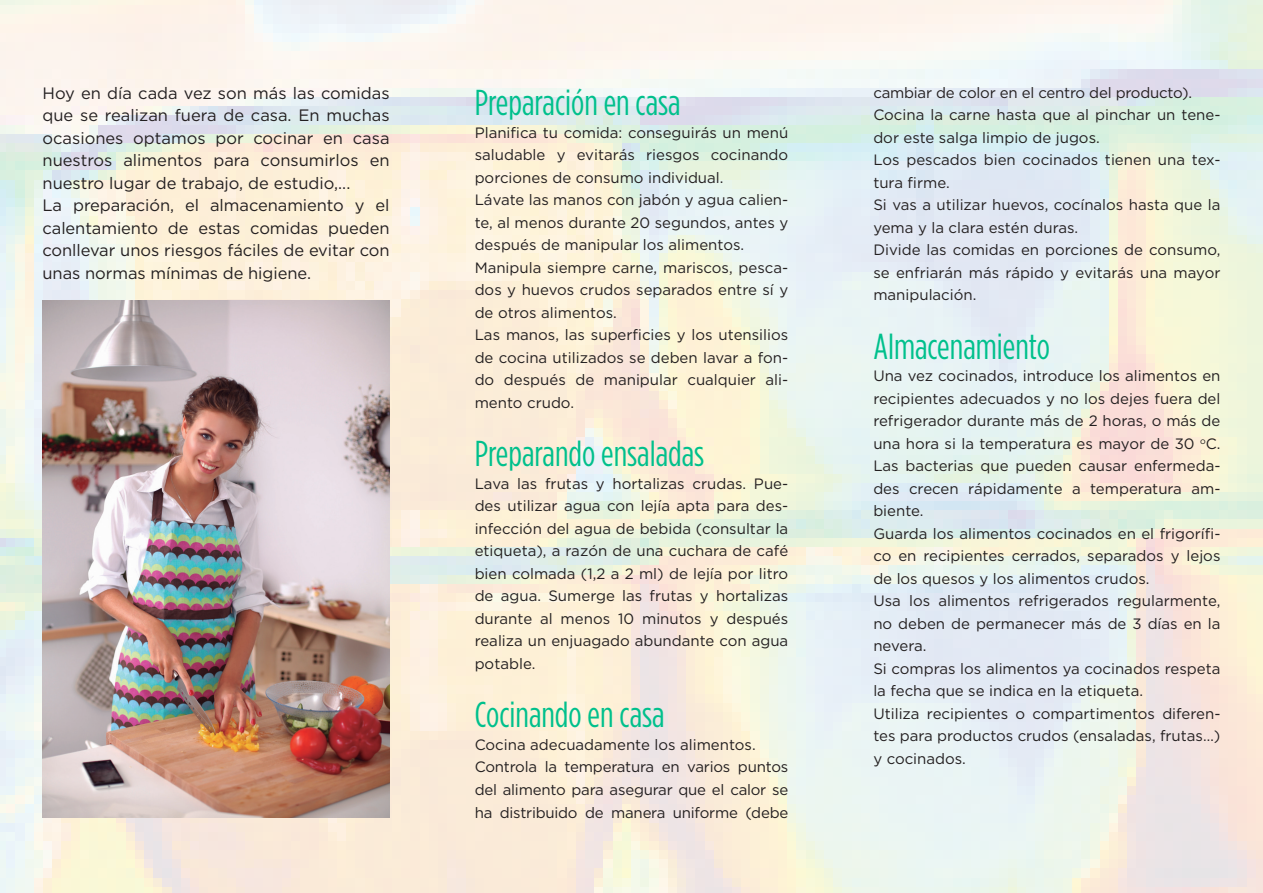
<style>
.page{position:relative;width:1263px;height:893px;background:#fff}
.page>*{position:absolute;margin:0;border:0;box-sizing:border-box;transform-origin:0 0}
.Estilo_de_párrafo_1{font:36px "Gotham Condensed";color:#00c08c}
.t1{font:16.5px/22.5px "Gotham";letter-spacing:-.005em;color:#231f20;text-align:justify}
.t2{font:15px/22.5px "Gotham";color:#231f20;text-align:justify}
</style>
<div class="page">
<img style="left:0;top:0;width:1263px;height:893px">
<img style="left:43px;top:301px;width:347px;height:516px">
<p class="t1" style="left:43px;top:81px;width:349px">Hoy en día cada vez son más las comidas que se realizan fuera de casa. En muchas ocasiones optamos por cocinar en casa nuestros alimentos para consumirlos en nuestro lugar de trabajo, de estudio,...</p>
<p class="t1" style="left:43px;top:194px;width:349px">La preparación, el almacenamiento y el calentamiento de estas comidas pueden conllevar unos riesgos fáciles de evitar con unas normas mínimas de higiene.</p>
<p class="Estilo_de_párrafo_1" style="left:475px;top:84px;width:208px">Preparación en casa</p>
<p class="t2" style="left:475px;top:121px;width:315px">Planifica tu comida: conseguirás un menú saludable y evitarás riesgos cocinando porciones de consumo individual.</p>
<p class="t2" style="left:475px;top:189px;width:315px">Lávate las manos con jabón y agua calien&shy;te, al menos durante 20 segundos, antes y después de manipular los alimentos.</p>
<p class="t2" style="left:475px;top:256px;width:315px">Manipula siempre carne, mariscos, pesca&shy;dos y huevos crudos separados entre sí y de otros alimentos.</p>
<p class="t2" style="left:475px;top:324px;width:315px">Las manos, las superficies y los utensilios de cocina utilizados se deben lavar a fon&shy;do después de manipular cualquier ali&shy;mento crudo.</p>
<p class="Estilo_de_párrafo_1" style="left:475px;top:435px;width:231px">Preparando ensaladas</p>
<p class="t2" style="left:475px;top:472px;width:315px">Lava las frutas y hortalizas crudas. Pue&shy;des utilizar agua con lejía apta para des&shy;infección del agua de bebida (consultar la etiqueta), a razón de una cuchara de café bien colmada (1,2 a 2 ml) de lejía por litro de agua. Sumerge las frutas y hortalizas durante al menos 10 minutos y después realiza un enjuagado abundante con agua potable.</p>
<p class="Estilo_de_párrafo_1" style="left:475px;top:696px;width:191px">Cocinando en casa</p>
<p class="t2" style="left:475px;top:733px;width:283px">Cocina adecuadamente los alimentos.</p>
<p class="t2" style="left:475px;top:756px;width:315px">Controla la temperatura en varios puntos del alimento para asegurar que el calor se ha distribuido de manera uniforme (debe</p>
<p class="t2" style="left:873px;top:81px;width:320px">cambiar de color en el centro del producto).</p>
<p class="t2" style="left:873px;top:103px;width:349px">Cocina la carne hasta que al pinchar un tene&shy;dor este salga limpio de jugos.</p>
<p class="t2" style="left:873px;top:148px;width:349px">Los pescados bien cocinados tienen una tex&shy;tura firme.</p>
<p class="t2" style="left:873px;top:193px;width:349px">Si vas a utilizar huevos, cocínalos hasta que la yema y la clara estén duras.</p>
<p class="t2" style="left:873px;top:238px;width:349px">Divide las comidas en porciones de consumo, se enfriarán más rápido y evitarás una mayor manipulación.</p>
<p class="Estilo_de_párrafo_1" style="left:873px;top:327px;width:178px">Almacenamiento</p>
<p class="t2" style="left:873px;top:364px;width:349px">Una vez cocinados, introduce los alimentos en recipientes adecuados y no los dejes fuera del refrigerador durante más de 2 horas, o más de una hora si la temperatura es mayor de 30 <sup>o</sup>C.<br>Las bacterias que pueden causar enfermeda&shy;des crecen rápidamente a temperatura am&shy;biente.</p>
<p class="t2" style="left:873px;top:522px;width:349px">Guarda los alimentos cocinados en el frigorífi&shy;co en recipientes cerrados, separados y lejos de los quesos y los alimentos crudos.</p>
<p class="t2" style="left:873px;top:589px;width:349px">Usa los alimentos refrigerados regularmente, no deben de permanecer más de 3 días en la nevera.</p>
<p class="t2" style="left:873px;top:657px;width:349px">Si compras los alimentos ya cocinados respeta la fecha que se indica en la etiqueta.</p>
<p class="t2" style="left:873px;top:702px;width:349px">Utiliza recipientes o compartimentos diferen&shy;tes para productos crudos (ensaladas, frutas…) y cocinados.</p>
</div>
